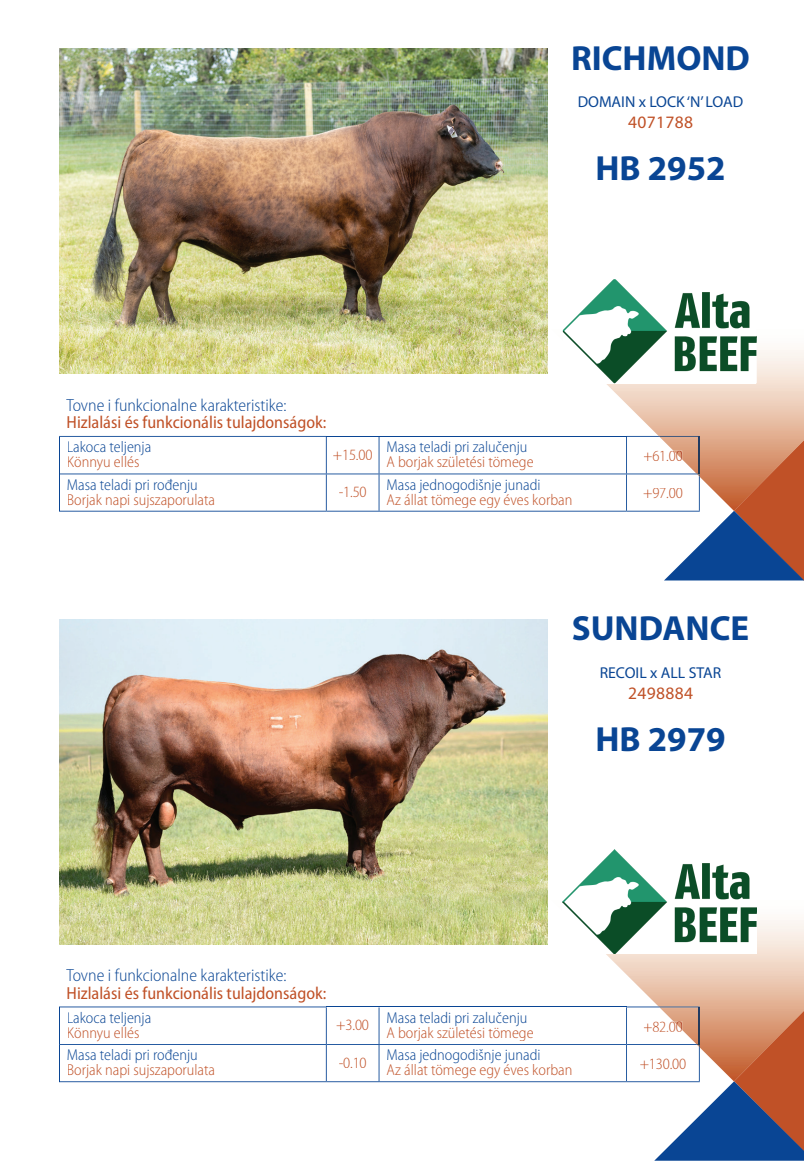
<style>
.page{position:relative;width:804px;height:1161px;background:#fff}
.page>*{position:absolute;margin:0;border:0;box-sizing:border-box;transform-origin:0 0}
.t1{font:700 35px "Myriad Pro";color:#094594}
.t2{font:semi-condensed 17.5px "Myriad Pro";color:#c05127}
.t3{font:300 semi-condensed 17.5px "Myriad Pro";color:#094594}
.t4{font:17.5px "Myriad Pro";letter-spacing:.02em;color:#c05127}
.t5{font:300 semi-condensed 15.75px "Myriad Pro";color:#c05127}
.t6{font:300 semi-condensed 15.75px "Myriad Pro";color:#094594}
.t7{font:15.75px "Myriad Pro";color:#094594}
</style>
<div class="page">
<svg style="left:547px;top:896px;width:257px;height:110px"></svg>
<img style="left:60px;top:619px;width:487px;height:325px">
<svg style="left:59px;top:1006px;width:745px;height:155px"></svg>
<img style="left:563px;top:850px;width:193px;height:104px">
<svg style="left:547px;top:325px;width:257px;height:111px"></svg>
<img style="left:60px;top:49px;width:487px;height:325px">
<svg style="left:59px;top:436px;width:745px;height:144px"></svg>
<img style="left:756px;top:325px;width:1px;height:58px">
<img style="left:563px;top:279px;width:193px;height:104px">
<h1 class="t1" style="left:571px;top:35px;width:180px">RICHMOND</h1>
<p class="t7" style="left:578px;top:92px;width:167px">DOMAIN x LOCK ‘N’ LOAD</p>
<p class="t4" style="left:628px;top:112px;width:66px">4071788</p>
<h1 class="t1" style="left:595px;top:146px;width:132px">HB 2952</h1>
<p class="t3" style="left:66px;top:394px;width:221px">Tovne i funkcionalne karakteristike:</p>
<p class="t2" style="left:66px;top:411px;width:261px">Hizlalási és funkcionális tulajdonságok:</p>
<p class="t6" style="left:67px;top:438px;width:86px">Lakoca teljenja</p>
<p class="t5" style="left:67px;top:452px;width:74px">Könnyu ellés</p>
<p class="t5" style="left:333px;top:445px;width:41px">+15.00</p>
<p class="t6" style="left:386px;top:438px;width:142px">Masa teladi pri zalučenju</p>
<p class="t5" style="left:386px;top:452px;width:149px">A borjak születési tömege</p>
<p class="t5" style="left:643px;top:446px;width:41px">+61.00</p>
<p class="t6" style="left:67px;top:475px;width:132px">Masa teladi pri rođenju</p>
<p class="t5" style="left:67px;top:490px;width:150px">Borjak napi sujszaporulata</p>
<p class="t5" style="left:339px;top:482px;width:29px">-1.50</p>
<p class="t6" style="left:386px;top:475px;width:156px">Masa jednogodišnje junadi</p>
<p class="t5" style="left:386px;top:490px;width:187px">Az állat tömege egy éves korban</p>
<p class="t5" style="left:643px;top:484px;width:41px">+97.00</p>
<h1 class="t1" style="left:572px;top:605px;width:179px">SUNDANCE</h1>
<p class="t7" style="left:599px;top:663px;width:123px">RECOIL x ALL STAR</p>
<p class="t4" style="left:628px;top:682px;width:66px">2498884</p>
<h1 class="t1" style="left:595px;top:716px;width:132px">HB 2979</h1>
<p class="t3" style="left:66px;top:965px;width:221px">Tovne i funkcionalne karakteristike:</p>
<p class="t2" style="left:66px;top:982px;width:261px">Hizlalási és funkcionális tulajdonságok:</p>
<p class="t6" style="left:67px;top:1008px;width:86px">Lakoca teljenja</p>
<p class="t5" style="left:67px;top:1023px;width:74px">Könnyu ellés</p>
<p class="t6" style="left:67px;top:1045px;width:132px">Masa teladi pri rođenju</p>
<p class="t5" style="left:67px;top:1060px;width:150px">Borjak napi sujszaporulata</p>
<p class="t5" style="left:336px;top:1015px;width:34px">+3.00</p>
<p class="t6" style="left:386px;top:1008px;width:142px">Masa teladi pri zalučenju</p>
<p class="t5" style="left:386px;top:1023px;width:149px">A borjak születési tömege</p>
<p class="t5" style="left:339px;top:1053px;width:29px">-0.10</p>
<p class="t6" style="left:386px;top:1045px;width:156px">Masa jednogodišnje junadi</p>
<p class="t5" style="left:386px;top:1060px;width:187px">Az állat tömege egy éves korban</p>
<p class="t5" style="left:643px;top:1017px;width:41px">+82.00</p>
<p class="t5" style="left:639px;top:1054px;width:48px">+130.00</p>
</div>
